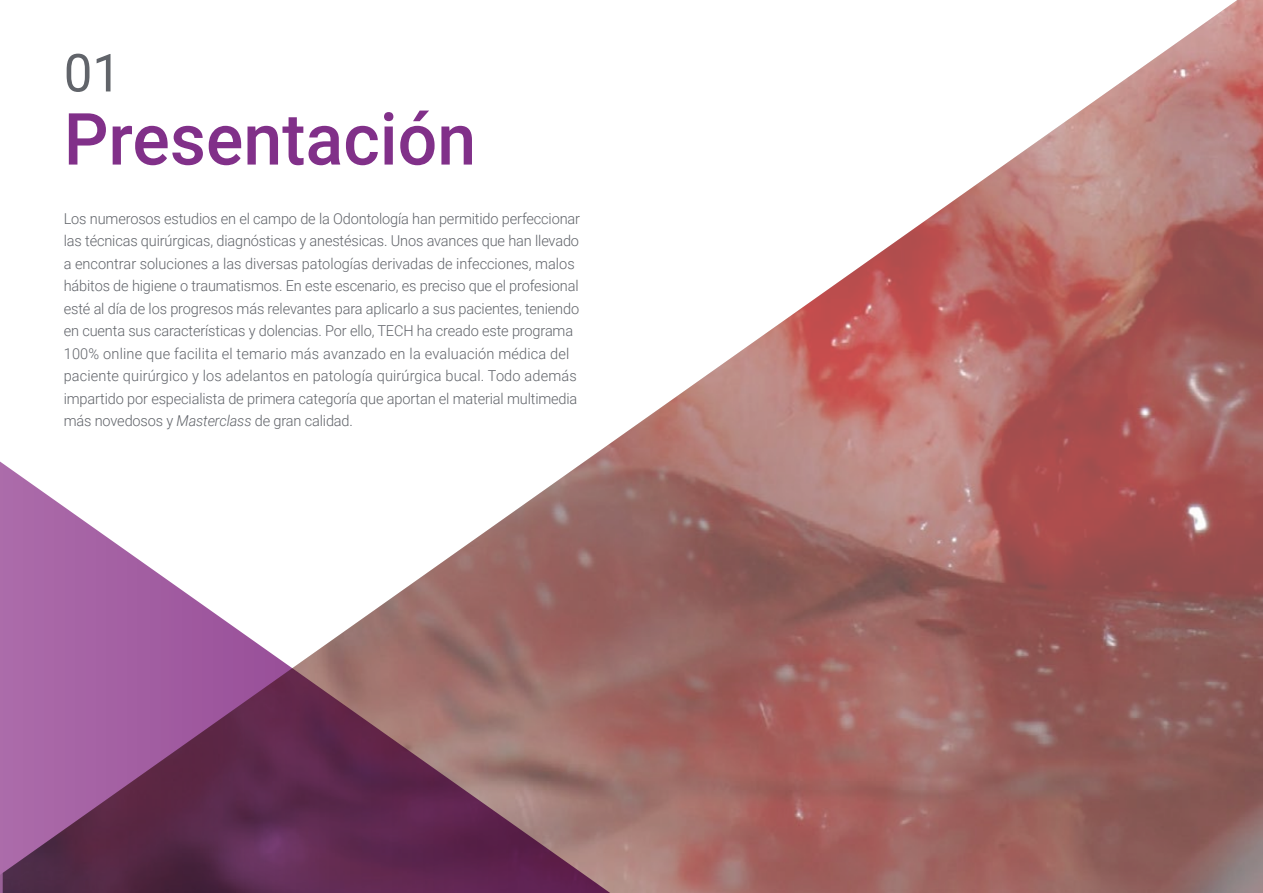
<style>
.page{position:relative;width:1263px;height:893px;background:#fff}
.page>*{position:absolute;margin:0;border:0;box-sizing:border-box;transform-origin:0 0}
.t1{font:500 72px "Roboto";color:#813089}
.t2{font:52.5px "Roboto";color:#61646a}
.t3{font:300 15px/22.5px "Roboto";letter-spacing:-.01em;color:#61646a}
.s1{font-style:italic}
</style>
<div class="page">
<img style="left:606px;top:0;width:657px;height:893px">
<svg style="left:0;top:446px;width:640px;height:447px"></svg>
<h2 class="t2" style="left:64px;top:36px;width:59px">01</h2>
<h1 class="t1" style="left:64px;top:89px;width:414px">Presentación</h1>
<p class="t3" style="left:64px;top:207px;width:518px">Los numerosos estudios en el campo de la Odontología han permitido perfeccionar las técnicas quirúrgicas, diagnósticas y anestésicas. Unos avances que han llevado a encontrar soluciones a las diversas patologías derivadas de infecciones, malos hábitos de higiene o traumatismos. En este escenario, es preciso que el profesional esté al día de los progresos más relevantes para aplicarlo a sus pacientes, teniendo en cuenta sus características y dolencias. Por ello, TECH ha creado este programa 100% online que facilita el temario más avanzado en la evaluación médica del paciente quirúrgico y los adelantos en patología quirúrgica bucal. Todo además impartido por especialista de primera categoría que aportan el material multimedia más novedosos y <span class="s1">Masterclass</span> de gran calidad.</p>
</div>
